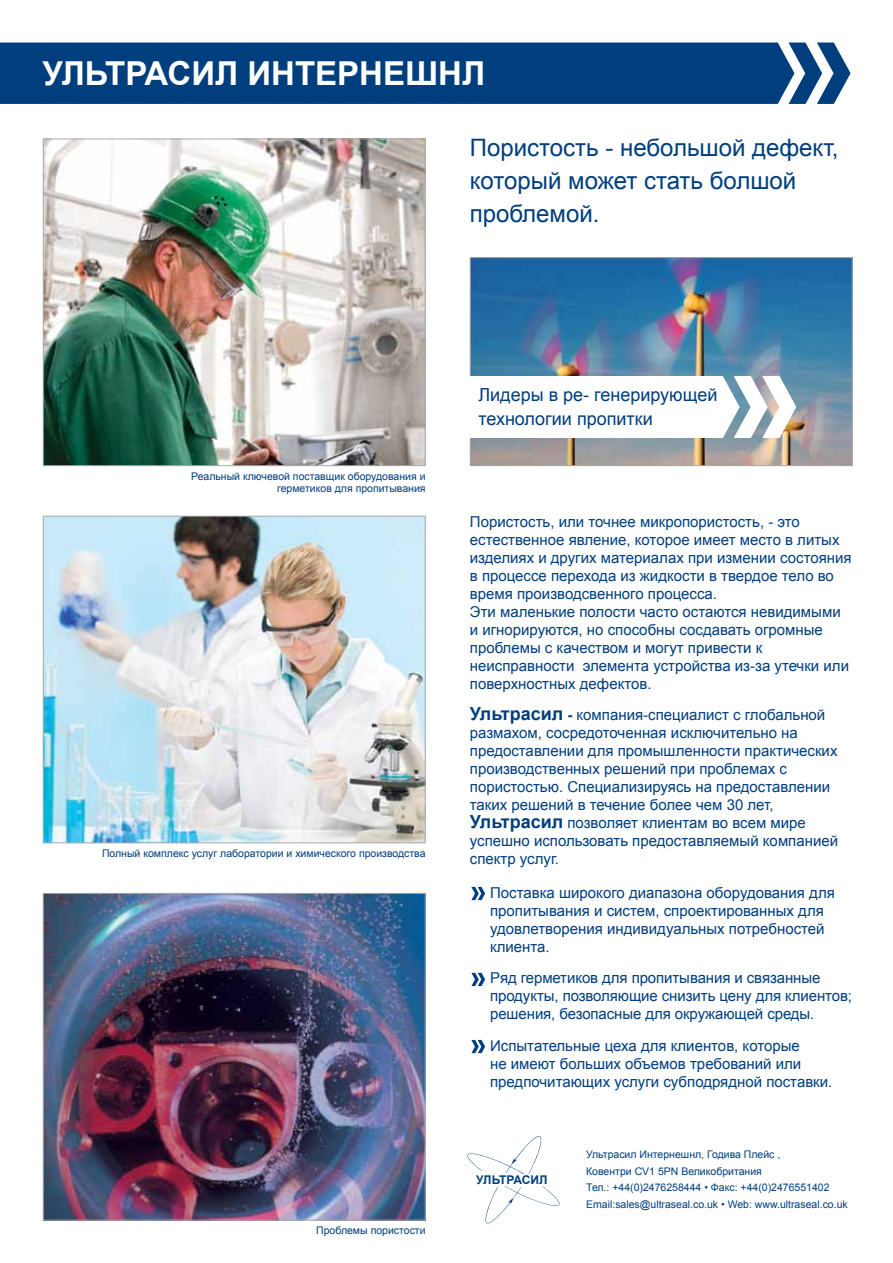
<style>
.page{position:relative;width:893px;height:1263px;background:#fff}
.page>*{position:absolute;margin:0;border:0;box-sizing:border-box;transform-origin:0 0}
.t1{font:700 33px "Arial";color:#fff}
.t2{font:24px/33px "Arial";color:#003e7e}
.t3{font:18px/24px "Arial";color:#003e7e}
.t4{font:15px/18px "Arial";color:#003e7e}
.t5{font:700 12px "Arial";letter-spacing:-.015em;color:#003e7e}
.t6{font:10.5px/16.5px "Arial";color:#003e7e}
.s1{font-weight:700;font-size:18px}
.s2{font-weight:700}
</style>
<div class="page">
<svg style="left:794px;top:43px;width:56px;height:61px"></svg>
<div style="left:0;top:43px;width:794px;height:61px;background:#003e7e"></div>
<svg style="left:471px;top:887px;width:14px;height:13px"></svg>
<img style="left:45px;top:141px;width:379px;height:323px">
<div style="left:43px;top:139px;width:383px;height:327px;border:1px solid #a7a9ac"></div>
<img style="left:472px;top:259px;width:379px;height:205px">
<div style="left:470px;top:257px;width:383px;height:209px;border:1px solid #a7a9ac"></div>
<img style="left:45px;top:895px;width:379px;height:323px">
<div style="left:43px;top:893px;width:383px;height:327px;border:1px solid #a7a9ac"></div>
<img style="left:45px;top:518px;width:379px;height:323px">
<div style="left:43px;top:516px;width:383px;height:327px;border:1px solid #a7a9ac"></div>
<svg style="left:467px;top:1136px;width:92px;height:87px"></svg>
<svg style="left:471px;top:972px;width:14px;height:14px"></svg>
<svg style="left:471px;top:1040px;width:14px;height:13px"></svg>
<svg style="left:470px;top:376px;width:326px;height:62px"></svg>
<h1 class="t1" style="left:43px;top:51px;width:444px">УЛЬТРАСИЛ ИНТЕРНЕШНЛ</h1>
<h2 class="t2" style="left:470px;top:131px;width:370px">Пористость - небольшой дефект, который может стать болшой проблемой.</h2>
<p class="t6" style="left:191px;top:470px;width:236px;line-height:12.6px;text-align:right">Реальный ключевой поставщик оборудования и герметиков для пропитывания</p>
<p class="t6" style="left:102px;top:845px;width:325px">Полный комплекс услуг лаборатории и химического производства</p>
<p class="t6" style="left:316px;top:1222px;width:111px">Проблемы пористости</p>
<p class="t3" style="left:478px;top:383px;width:241px">Лидеры в ре- генерирующей технологии пропитки</p>
<p class="t4" style="left:470px;top:513px;width:383px">Пористость, или точнее микропористость, - это естественное явление, которое имеет место в литых изделиях и других материалах при измении состояния в процессе перехода из жидкости в твердое тело во время производсвенного процесса.<br>Эти маленькие полости часто остаются невидимыми и игнорируются, но способны сосдавать огромные проблемы с качеством и могут привести к неисправности элемента устройства из-за утечки или поверхностных дефектов.</p>
<p class="t4" style="left:470px;top:706px;width:370px"><span class="s1">Ультрасил</span> <span class="s2">-</span> компания-специалист с глобальной размахом, сосредоточенная исключительно на предоставлении для промышленности практических производственных решений при проблемах с пористостью. Специализируясь на предоставлении таких решений в течение более чем 30 лет, <span class="s1">Ультрасил</span> позволяет клиентам во всем мире успешно использовать предоставляемый компанией спектр услуг.</p>
<p class="t4" style="left:490px;top:883px;width:346px">Поставка широкого диапазона оборудования для пропитывания и систем, спроектированных для удовлетворения индивидуальных потребностей клиента.</p>
<p class="t4" style="left:490px;top:969px;width:363px">Pяд герметиков для пропитывания и связанные продукты, позволяющие снизить цену для клиентов; решения, безопасные для окружающей среды.</p>
<p class="t4" style="left:490px;top:1036px;width:344px">Испытательные цеха для клиентов, которые<br>не имеют больших объемов требований или предпочитающих услуги субподрядной поставки.</p>
<p class="t5" style="left:476px;top:1172px;width:73px">УЛЬТРАСИЛ</p>
<p class="t6" style="left:586px;top:1146px;width:263px">Ультрасил Интернешнл, Годива Плейс ,<br>Ковентри CV1 5PN Великобритания<br>Тел.: +44(0)2476258444 • Факс: +44(0)2476551402<br>Email:sales@ultraseal.co.uk • Web: www.ultraseal.co.uk</p>
</div>
